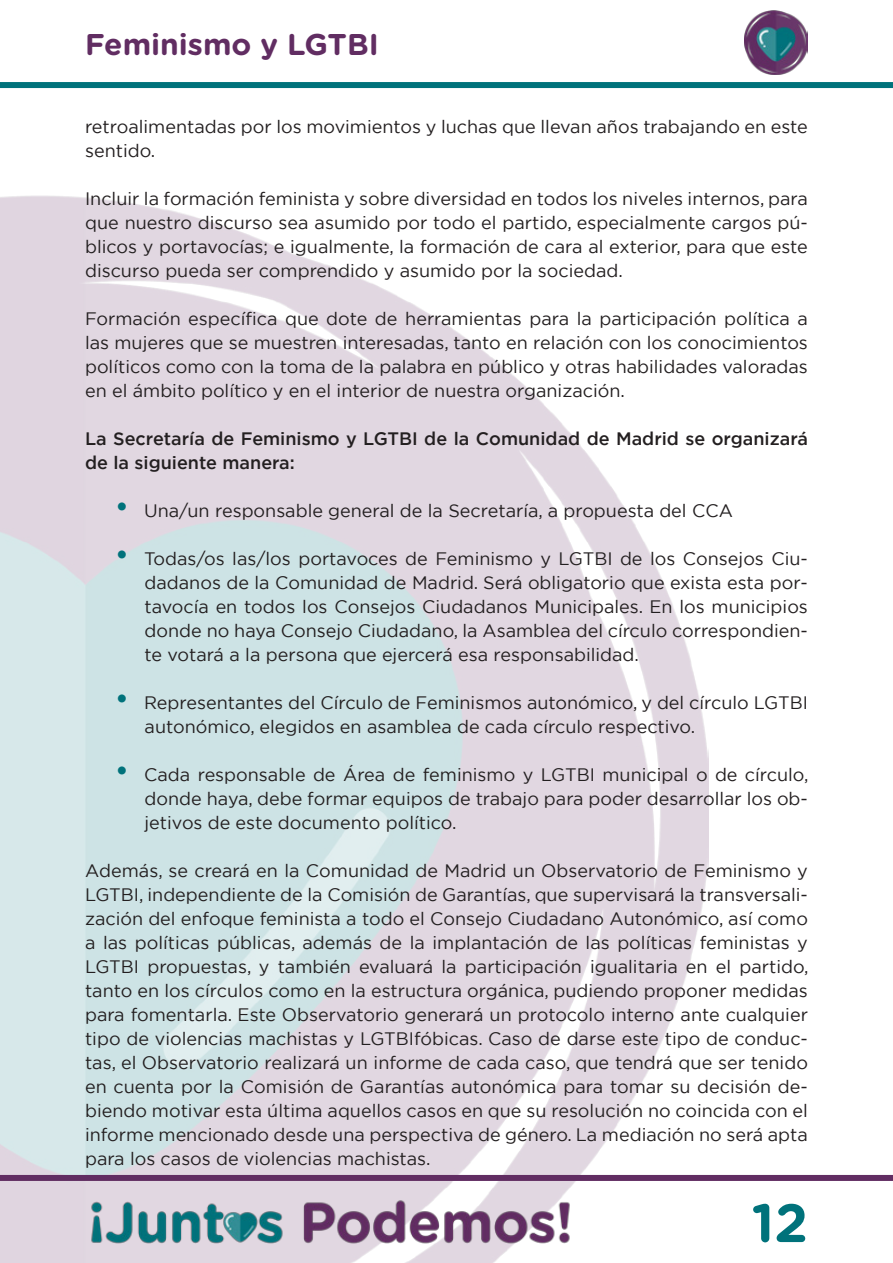
<style>
.page{position:relative;width:893px;height:1263px;background:#fff}
.page>*{position:absolute;margin:0;border:0;box-sizing:border-box;transform-origin:0 0}
.t1{font:700 54px "Gotham Rounded";color:#00727b}
.t2{font:700 30px "Gotham Rounded";color:#612d62}
._05_PÁRRAFO{font:18px/24px "Gotham";color:#231f20;text-align:justify}
._05_PÁRRAFO-2{font:500 18px/24px "Gotham";color:#231f20}
.s1{font-size:30px;color:#00727b}
</style>
<div class="page">
<img style="left:0;top:195px;width:709px;height:1068px">
<div style="left:0;top:82px;width:893px;height:6px;background:#00727b"></div>
<div style="left:0;top:1175px;width:893px;height:6px;background:#612d62"></div>
<img style="left:744px;top:11px;width:64px;height:64px">
<img style="left:85px;top:1195px;width:490px;height:52px">
<h2 class="t2" style="left:85px;top:22px;width:295px">Feminismo y LGTBI</h2>
<p class="_05_PÁRRAFO" style="left:85px;top:114px;width:724px">retroalimentadas por los movimientos y luchas que llevan años trabajando en este sentido.</p>
<p class="_05_PÁRRAFO" style="left:85px;top:186px;width:724px">Incluir la formación feminista y sobre diversidad en todos los niveles internos, para que nuestro discurso sea asumido por todo el partido, especialmente cargos pú&shy;blicos y portavocías; e igualmente, la formación de cara al exterior, para que este discurso pueda ser comprendido y asumido por la sociedad.</p>
<p class="_05_PÁRRAFO" style="left:85px;top:306px;width:724px">Formación específica que dote de herramientas para la participación política a las mujeres que se muestren interesadas, tanto en relación con los conocimientos políticos como con la toma de la palabra en público y otras habilidades valoradas en el ámbito político y en el interior de nuestra organización.</p>
<p class="_05_PÁRRAFO-2" style="left:85px;top:426px;width:724px">La Secretaría de Feminismo y LGTBI de la Comunidad de Madrid se organizará de la siguiente manera:</p>
<p class="_05_PÁRRAFO" style="left:115px;top:498px;width:620px"><span class="s1">•</span> Una/un responsable general de la Secretaría, a propuesta del CCA</p>
<p class="_05_PÁRRAFO" style="left:145px;top:546px;width:665px;text-indent:-30px"><span class="s1">•</span> Todas/os las/los portavoces de Feminismo y LGTBI de los Consejos Ciu&shy;dadanos de la Comunidad de Madrid. Será obligatorio que exista esta por&shy;tavocía en todos los Consejos Ciudadanos Municipales. En los municipios donde no haya Consejo Ciudadano, la Asamblea del círculo correspondien&shy;te votará a la persona que ejercerá esa responsabilidad.</p>
<p class="_05_PÁRRAFO" style="left:145px;top:690px;width:665px;text-indent:-30px"><span class="s1">•</span> Representantes del Círculo de Feminismos autonómico, y del círculo LGTBI autonómico, elegidos en asamblea de cada círculo respectivo.</p>
<p class="_05_PÁRRAFO" style="left:145px;top:762px;width:666px;text-indent:-30px"><span class="s1">•</span> Cada responsable de Área de feminismo y LGTBI municipal o de círculo, donde haya, debe formar equipos de trabajo para poder desarrollar los ob&shy;jetivos de este documento político.</p>
<p class="_05_PÁRRAFO" style="left:85px;top:858px;width:725px">Además, se creará en la Comunidad de Madrid un Observatorio de Feminismo y LGTBI, independiente de la Comisión de Garantías, que supervisará la transversali&shy;zación del enfoque feminista a todo el Consejo Ciudadano Autonómico, así como a las políticas públicas, además de la implantación de las políticas feministas y LGTBI propuestas, y también evaluará la participación igualitaria en el partido, tanto en los círculos como en la estructura orgánica, pudiendo proponer medidas para fomentarla. Este Observatorio generará un protocolo interno ante cualquier tipo de violencias machistas y LGTBIfóbicas. Caso de darse este tipo de conduc&shy;tas, el Observatorio realizará un informe de cada caso, que tendrá que ser tenido en cuenta por la Comisión de Garantías autonómica para tomar su decisión de&shy;biendo motivar esta última aquellos casos en que su resolución no coincida con el informe mencionado desde una perspectiva de género. La mediación no será apta para los casos de violencias machistas.</p>
<h1 class="t1" style="left:751px;top:1183px;width:58px">12</h1>
</div>
